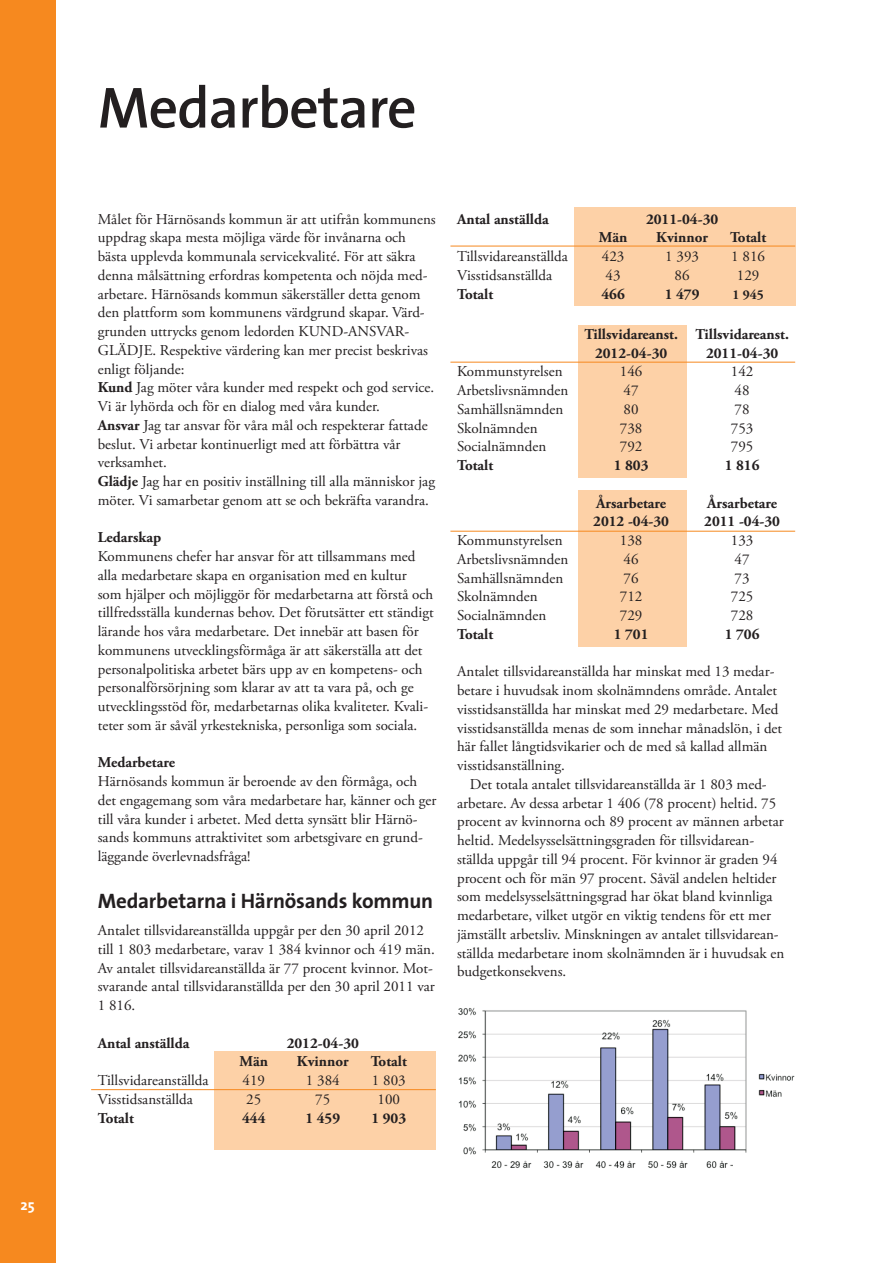
<style>
.page{position:relative;width:893px;height:1263px;background:#fff}
.page>*{position:absolute;margin:0;border:0;box-sizing:border-box;transform-origin:0 0}
.t1{font:600 58.5px "The Sans";letter-spacing:-.02em;color:#231f20}
.t2{font:700 21px "The Sans";letter-spacing:-.01em;color:#231f20}
.t3{font:15px/18.8px "Adobe Garamond Pro";color:#231f20}
.t4{font:700 15px/18.8px "Adobe Garamond Pro";color:#231f20}
.t5{font:700 15px "The Sans";color:#fff}
.t6{font:700 13.5px "Adobe Garamond Pro";color:#231f20}
.s1{font-weight:700}
</style>
<div class="page">
<div style="left:0;top:0;width:55px;height:1263px;background:#f6891f"></div>
<div style="left:579px;top:325px;width:108px;height:152px;background:#fdd1a7"></div>
<div style="left:579px;top:490px;width:108px;height:157px;background:#fdd1a7"></div>
<hr style="left:450px;top:362px;width:345px;height:1px;background:#f6891f">
<hr style="left:450px;top:531px;width:345px;height:1px;background:#f6891f">
<div style="left:574px;top:207px;width:221px;height:99px;background:#fdd1a7"></div>
<div style="left:215px;top:1051px;width:221px;height:99px;background:#fdd1a7"></div>
<hr style="left:450px;top:246px;width:345px;height:1px;background:#f6891f">
<hr style="left:91px;top:1089px;width:345px;height:1px;background:#f6891f">
<img style="left:458px;top:1008px;width:337px;height:161px">
<p class="t5" style="left:21px;top:1192px;width:16px">25</p>
<h1 class="t1" style="left:98px;top:59px;width:321px">Medarbetare</h1>
<p class="t3" style="left:98px;top:210px;width:339px">Målet för Härnösands kommun är att utifrån kommunens uppdrag skapa mesta möjliga värde för invånarna och bästa upplevda kommunala servicekvalité. För att säkra denna målsättning erfordras kompetenta och nöjda med&shy;arbetare. Härnösands kommun säkerställer detta genom den plattform som kommunens värdgrund skapar. Värd&shy;grunden uttrycks genom ledorden KUND-ANSVAR-GLÄDJE. Respektive värdering kan mer precist beskrivas enligt följande:<br><span class="s1">Kund</span> Jag möter våra kunder med respekt och god service.<br>Vi är lyhörda och för en dialog med våra kunder.<br><span class="s1">Ansvar</span> Jag tar ansvar för våra mål och respekterar fattade beslut. Vi arbetar kontinuerligt med att förbättra vår verksamhet.<br><span class="s1">Glädje</span> Jag har en positiv inställning till alla människor jag möter. Vi samarbetar genom att se och bekräfta varandra.</p>
<p class="t4" style="left:98px;top:528px;width:65px">Ledarskap</p>
<p class="t3" style="left:98px;top:547px;width:337px">Kommunens chefer har ansvar för att tillsammans med alla medarbetare skapa en organisation med en kultur som hjälper och möjliggör för medarbetarna att förstå och tillfredsställa kundernas behov. Det förutsätter ett ständigt lärande hos våra medarbetare. Det innebär att basen för kommunens utvecklingsförmåga är att säkerställa att det personalpolitiska arbetet bärs upp av en kompetens- och personalförsörjning som klarar av att ta vara på, och ge utvecklingsstöd för, medarbetarnas olika kvaliteter. Kvali&shy;teter som är såväl yrkestekniska, personliga som sociala.</p>
<p class="t4" style="left:98px;top:753px;width:79px">Medarbetare</p>
<p class="t3" style="left:98px;top:772px;width:340px">Härnösands kommun är beroende av den förmåga, och det engagemang som våra medarbetare har, känner och ger till våra kunder i arbetet. Med detta synsätt blir Härnö&shy;sands kommuns attraktivitet som arbetsgivare en grund&shy;läggande överlevnadsfråga!</p>
<h2 class="t2" style="left:98px;top:883px;width:337px">Medarbetarna i Härnösands kommun</h2>
<p class="t3" style="left:98px;top:921px;width:338px">Antalet tillsvidareanställda uppgår per den 30 april 2012 till 1 803 medarbetare, varav 1 384 kvinnor och 419 män.<br>Av antalet tillsvidareanställda är 77 procent kvinnor. Mot&shy;svarande antal tillsvidaranställda per den 30 april 2011 var 1 816.</p>
<p class="t4" style="left:98px;top:1034px;width:93px">Antal anställda</p>
<p class="t4" style="left:287px;top:1034px;width:74px">2012-04-30</p>
<p class="t4" style="left:240px;top:1052px;width:30px">Män</p>
<p class="t4" style="left:297px;top:1052px;width:53px">Kvinnor</p>
<p class="t4" style="left:371px;top:1052px;width:38px">Totalt</p>
<p class="t3" style="left:98px;top:1071px;width:112px">Tillsvidareanställda</p>
<p class="t3" style="left:243px;top:1071px;width:24px">419</p>
<p class="t3" style="left:306px;top:1071px;width:35px">1 384</p>
<p class="t3" style="left:372px;top:1071px;width:35px">1 803</p>
<p class="t3" style="left:98px;top:1090px;width:97px">Visstidsanställda</p>
<p class="t3" style="left:246px;top:1090px;width:16px">25</p>
<p class="t3" style="left:315px;top:1090px;width:16px">75</p>
<p class="t3" style="left:378px;top:1090px;width:24px">100</p>
<p class="t4" style="left:98px;top:1109px;width:38px">Totalt</p>
<p class="t4" style="left:242px;top:1109px;width:25px">444</p>
<p class="t4" style="left:305px;top:1109px;width:36px">1 459</p>
<p class="t4" style="left:371px;top:1109px;width:36px">1 903</p>
<p class="t4" style="left:457px;top:210px;width:93px">Antal anställda</p>
<p class="t4" style="left:646px;top:210px;width:74px">2011-04-30</p>
<p class="t4" style="left:599px;top:228px;width:30px">Män</p>
<p class="t4" style="left:656px;top:228px;width:53px">Kvinnor</p>
<p class="t4" style="left:730px;top:228px;width:38px">Totalt</p>
<p class="t3" style="left:457px;top:247px;width:112px">Tillsvidareanställda</p>
<p class="t3" style="left:602px;top:247px;width:24px">423</p>
<p class="t3" style="left:665px;top:247px;width:35px">1 393</p>
<p class="t3" style="left:731px;top:247px;width:35px">1 816</p>
<p class="t3" style="left:457px;top:266px;width:97px">Visstidsanställda</p>
<p class="t3" style="left:606px;top:266px;width:16px">43</p>
<p class="t3" style="left:675px;top:266px;width:16px">86</p>
<p class="t3" style="left:737px;top:266px;width:24px">129</p>
<p class="t4" style="left:457px;top:285px;width:38px">Totalt</p>
<p class="t4" style="left:601px;top:285px;width:25px">466</p>
<p class="t4" style="left:665px;top:285px;width:36px">1 479</p>
<p class="t6" style="left:732px;top:286px;width:33px">1 945</p>
<p class="t4" style="left:595px;top:325px;width:195px;text-indent:-11px">Tillsvidareanst. Tillsvidareanst.<br>2012-04-30</p>
<p class="t4" style="left:706px;top:344px;width:74px">2011-04-30</p>
<p class="t3" style="left:457px;top:363px;width:107px">Kommunstyrelsen</p>
<p class="t3" style="left:620px;top:363px;width:24px">146</p>
<p class="t3" style="left:731px;top:363px;width:24px">142</p>
<p class="t3" style="left:457px;top:381px;width:113px">Arbetslivsnämnden</p>
<p class="t3" style="left:624px;top:381px;width:16px">47</p>
<p class="t3" style="left:735px;top:381px;width:16px">48</p>
<p class="t3" style="left:457px;top:400px;width:108px">Samhällsnämnden</p>
<p class="t3" style="left:624px;top:400px;width:16px">80</p>
<p class="t3" style="left:735px;top:400px;width:16px">78</p>
<p class="t3" style="left:457px;top:419px;width:82px">Skolnämnden</p>
<p class="t3" style="left:620px;top:419px;width:24px">738</p>
<p class="t3" style="left:731px;top:419px;width:24px">753</p>
<p class="t3" style="left:457px;top:438px;width:91px">Socialnämnden</p>
<p class="t3" style="left:620px;top:438px;width:24px">792</p>
<p class="t3" style="left:731px;top:438px;width:24px">795</p>
<p class="t4" style="left:457px;top:456px;width:38px">Totalt</p>
<p class="t4" style="left:614px;top:456px;width:36px">1 803</p>
<p class="t4" style="left:725px;top:456px;width:36px">1 816</p>
<p class="t4" style="left:596px;top:494px;width:71px">Årsarbetare</p>
<p class="t4" style="left:707px;top:494px;width:71px">Årsarbetare</p>
<p class="t4" style="left:593px;top:512px;width:77px">2012 -04-30</p>
<p class="t4" style="left:704px;top:512px;width:77px">2011 -04-30</p>
<p class="t3" style="left:457px;top:531px;width:107px">Kommunstyrelsen</p>
<p class="t3" style="left:620px;top:531px;width:24px">138</p>
<p class="t3" style="left:731px;top:531px;width:24px">133</p>
<p class="t3" style="left:457px;top:550px;width:113px">Arbetslivsnämnden</p>
<p class="t3" style="left:624px;top:550px;width:16px">46</p>
<p class="t3" style="left:735px;top:550px;width:16px">47</p>
<p class="t3" style="left:457px;top:569px;width:108px">Samhällsnämnden</p>
<p class="t3" style="left:624px;top:569px;width:16px">76</p>
<p class="t3" style="left:735px;top:569px;width:16px">73</p>
<p class="t3" style="left:457px;top:588px;width:82px">Skolnämnden</p>
<p class="t3" style="left:620px;top:588px;width:24px">712</p>
<p class="t3" style="left:731px;top:588px;width:24px">725</p>
<p class="t3" style="left:457px;top:606px;width:91px">Socialnämnden</p>
<p class="t3" style="left:620px;top:606px;width:24px">729</p>
<p class="t3" style="left:731px;top:606px;width:24px">728</p>
<p class="t4" style="left:457px;top:625px;width:38px">Totalt</p>
<p class="t4" style="left:614px;top:625px;width:36px">1 701</p>
<p class="t4" style="left:725px;top:625px;width:36px">1 706</p>
<p class="t3" style="left:457px;top:663px;width:327px">Antalet tillsvidareanställda har minskat med 13 medar&shy;betare i huvudsak inom skolnämndens område. Antalet visstidsanställda har minskat med 29 medarbetare. Med visstidsanställda menas de som innehar månadslön, i det här fallet långtidsvikarier och de med så kallad allmän visstidsanställning.</p>
<p class="t3" style="left:457px;top:775px;width:329px;text-indent:13px">Det totala antalet tillsvidareanställda är 1 803 med&shy;arbetare. Av dessa arbetar 1 406 (78 procent) heltid. 75 procent av kvinnorna och 89 procent av männen arbetar heltid. Medelsysselsättningsgraden för tillsvidarean&shy;ställda uppgår till 94 procent. För kvinnor är graden 94 procent och för män 97 procent. Såväl andelen heltider som medelsysselsättningsgrad har ökat bland kvinnliga medarbetare, vilket utgör en viktig tendens för ett mer jämställt arbetsliv. Minskningen av antalet tillsvidarean&shy;ställda medarbetare inom skolnämnden är i huvudsak en budgetkonsekvens.</p>
</div>
